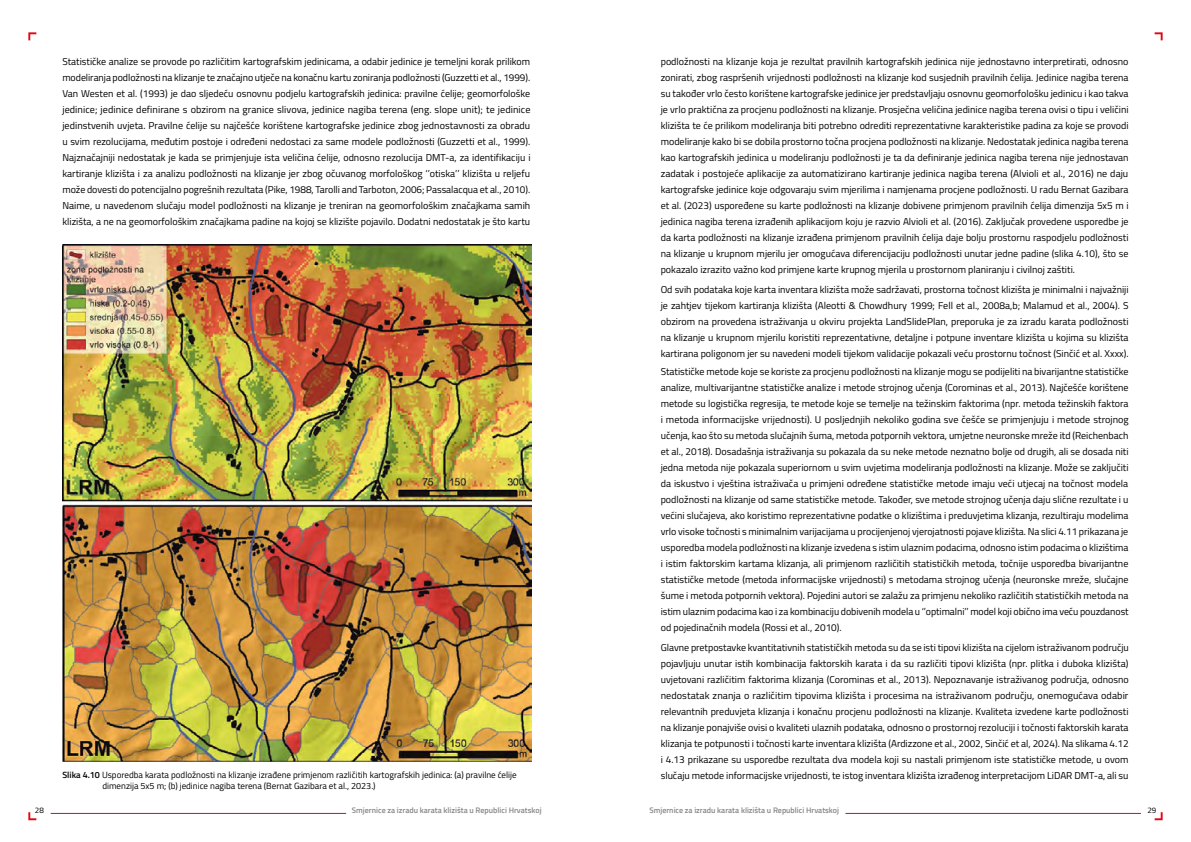
<style>
.page{position:relative;width:1191px;height:842px;background:#fff}
.page>*{position:absolute;margin:0;border:0;box-sizing:border-box;transform-origin:0 0}
.t1{font:10px/16px "Titillium Web";color:#000;text-align:justify}
.t2{font:9px/10.8px "Titillium Web";color:#000}
.t3{font:600 8px "Titillium Web";color:#878787}
.t4{font:8px "Titillium Web";color:#000}
.s1{font-weight:600}
</style>
<div class="page">
<hr style="left:845px;top:813px;width:296px;height:1px;background:#e30613">
<hr style="left:51px;top:813px;width:295px;height:1px;background:#e30613">
<svg style="left:1154px;top:812px;width:8px;height:8px"></svg>
<svg style="left:28px;top:812px;width:8px;height:8px"></svg>
<svg style="left:1154px;top:32px;width:8px;height:8px"></svg>
<svg style="left:28px;top:32px;width:8px;height:8px"></svg>
<img style="left:62px;top:244px;width:469px;height:518px">
<p class="t1" style="left:62px;top:53px;width:470px">Statističke analize se provode po različitim kartografskim jedinicama, a odabir jedinice je temeljni korak prilikom modeliranja podložnosti na klizanje te značajno utječe na konačnu kartu zoniranja podložnosti (Guzzetti et al., 1999).<br>Van Westen et al. (1993) je dao sljedeću osnovnu podjelu kartografskih jedinica: pravilne ćelije; geomorfološke jedinice; jedinice definirane s obzirom na granice slivova, jedinice nagiba terena (eng. slope unit); te jedinice jedinstvenih uvjeta. Pravilne ćelije su najčešće korištene kartografske jedinice zbog jednostavnosti za obradu u svim rezolucijama, međutim postoje i određeni nedostaci za same modele podložnosti (Guzzetti et al., 1999).<br>Najznačajniji nedostatak je kada se primjenjuje ista veličina ćelije, odnosno rezolucija DMT-a, za identifikaciju i kartiranje klizišta i za analizu podložnosti na klizanje jer zbog očuvanog morfološkog ‘’otiska’’ klizišta u reljefu može dovesti do potencijalno pogrešnih rezultata (Pike, 1988, Tarolli and Tarboton, 2006; Passalacqua et al., 2010).<br>Naime, u navedenom slučaju model podložnosti na klizanje je treniran na geomorfološkim značajkama samih klizišta, a ne na geomorfološkim značajkama padine na kojoj se klizište pojavilo. Dodatni nedostatak je što kartu</p>
<p class="t2" style="left:102px;top:769px;width:416px;text-indent:-40px"><span class="s1">Slika 4.10</span> Usporedba karata podložnosti na klizanje izrađene primjenom različitih kartografskih jedinica: (a) pravilne ćelije dimenzija 5x5 m; (b) jedinice nagiba terena (Bernat Gazibara et al., 2023.)</p>
<p class="t1" style="left:660px;top:53px;width:469px">podložnosti na klizanje koja je rezultat pravilnih kartografskih jedinica nije jednostavno interpretirati, odnosno zonirati, zbog raspršenih vrijednosti podložnosti na klizanje kod susjednih pravilnih ćelija. Jedinice nagiba terena su također vrlo često korištene kartografske jedinice jer predstavljaju osnovnu geomorfološku jedinicu i kao takva je vrlo praktična za procjenu podložnosti na klizanje. Prosječna veličina jedinice nagiba terena ovisi o tipu i veličini klizišta te će prilikom modeliranja biti potrebno odrediti reprezentativne karakteristike padina za koje se provodi modeliranje kako bi se dobila prostorno točna procjena podložnosti na klizanje. Nedostatak jedinica nagiba terena kao kartografskih jedinica u modeliranju podložnosti je ta da definiranje jedinica nagiba terena nije jednostavan zadatak i postojeće aplikacije za automatizirano kartiranje jedinica nagiba terena (Alvioli et al., 2016) ne daju kartografske jedinice koje odgovaraju svim mjerilima i namjenama procjene podložnosti. U radu Bernat Gazibara et al. (2023) uspoređene su karte podložnosti na klizanje dobivene primjenom pravilnih ćelija dimenzija 5x5 m i jedinica nagiba terena izrađenih aplikacijom koju je razvio Alvioli et al. (2016). Zaključak provedene usporedbe je da karta podložnosti na klizanje izrađena primjenom pravilnih ćelija daje bolju prostornu raspodjelu podložnosti na klizanje u krupnom mjerilu jer omogućava diferencijaciju podložnosti unutar jedne padine (slika 4.10), što se pokazalo izrazito važno kod primjene karte krupnog mjerila u prostornom planiranju i civilnoj zaštiti.</p>
<p class="t1" style="left:660px;top:281px;width:469px">Od svih podataka koje karta inventara klizišta može sadržavati, prostorna točnost klizišta je minimalni i najvažniji je zahtjev tijekom kartiranja klizišta (Aleotti &amp; Chowdhury 1999; Fell et al., 2008a,b; Malamud et al., 2004). S obzirom na provedena istraživanja u okviru projekta LandSlidePlan, preporuka je za izradu karata podložnosti na klizanje u krupnom mjerilu koristiti reprezentativne, detaljne i potpune inventare klizišta u kojima su klizišta kartirana poligonom jer su navedeni modeli tijekom validacije pokazali veću prostornu točnost (Sinčić et al. Xxxx).</p>
<p class="t1" style="left:660px;top:363px;width:469px">Statističke metode koje se koriste za procjenu podložnosti na klizanje mogu se podijeliti na bivarijantne statističke analize, multivarijantne statističke analize i metode strojnog učenja (Corominas et al., 2013). Najčešće korištene metode su logistička regresija, te metode koje se temelje na težinskim faktorima (npr. metoda težinskih faktora i metoda informacijske vrijednosti). U posljednjih nekoliko godina sve češće se primjenjuju i metode strojnog učenja, kao što su metoda slučajnih šuma, metoda potpornih vektora, umjetne neuronske mreže itd (Reichenbach et al., 2018). Dosadašnja istraživanja su pokazala da su neke metode neznatno bolje od drugih, ali se dosada niti jedna metoda nije pokazala superiornom u svim uvjetima modeliranja podložnosti na klizanje. Može se zaključiti da iskustvo i vještina istraživača u primjeni određene statističke metode imaju veći utjecaj na točnost modela podložnosti na klizanje od same statističke metode. Također, sve metode strojnog učenja daju slične rezultate i u većini slučajeva, ako koristimo reprezentativne podatke o klizištima i preduvjetima klizanja, rezultiraju modelima vrlo visoke točnosti s minimalnim varijacijama u procijenjenoj vjerojatnosti pojave klizišta. Na slici 4.11 prikazana je usporedba modela podložnosti na klizanje izvedena s istim ulaznim podacima, odnosno istim podacima o klizištima i istim faktorskim kartama klizanja, ali primjenom različitih statističkih metoda, točnije usporedba bivarijantne statističke metode (metoda informacijske vrijednosti) s metodama strojnog učenja (neuronske mreže, slučajne šume i metoda potpornih vektora). Pojedini autori se zalažu za primjenu nekoliko različitih statističkih metoda na istim ulaznim podacima kao i za kombinaciju dobivenih modela u ‘’optimalni’’ model koji obično ima veću pouzdanost od pojedinačnih modela (Rossi et al., 2010).</p>
<p class="t1" style="left:660px;top:639px;width:470px">Glavne pretpostavke kvantitativnih statističkih metoda su da se isti tipovi klizišta na cijelom istraživanom području pojavljuju unutar istih kombinacija faktorskih karata i da su različiti tipovi klizišta (npr. plitka i duboka klizišta) uvjetovani različitim faktorima klizanja (Corominas et al., 2013). Nepoznavanje istraživanog područja, odnosno nedostatak znanja o različitim tipovima klizišta i procesima na istraživanom području, onemogućava odabir relevantnih preduvjeta klizanja i konačnu procjenu podložnosti na klizanje. Kvaliteta izvedene karte podložnosti na klizanje ponajviše ovisi o kvaliteti ulaznih podataka, odnosno o prostornoj rezoluciji i točnosti faktorskih karata klizanja te potpunosti i točnosti karte inventara klizišta (Ardizzone et al., 2002, Sinčić et al, 2024). Na slikama 4.12 i 4.13 prikazane su usporedbe rezultata dva modela koji su nastali primjenom iste statističke metode, u ovom slučaju metode informacijske vrijednosti, te istog inventara klizišta izrađenog interpretacijom LiDAR DMT-a, ali su</p>
<p class="t4" style="left:35px;top:804px;width:10px">28</p>
<p class="t3" style="left:352px;top:804px;width:191px">Smjernice za izradu karata klizišta u Republici Hrvatskoj</p>
<p class="t3" style="left:649px;top:804px;width:191px">Smjernice za izradu karata klizišta u Republici Hrvatskoj</p>
<p class="t4" style="left:1147px;top:804px;width:10px">29</p>
</div>
